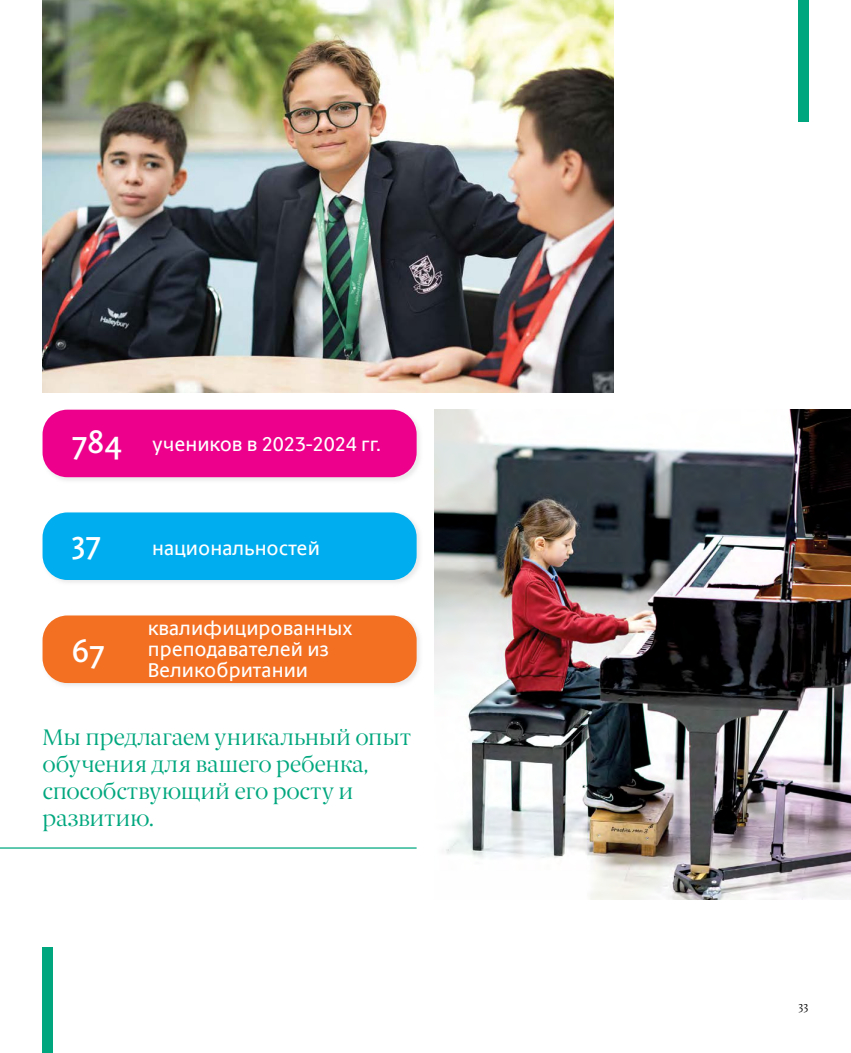
<style>
.page{position:relative;width:851px;height:1053px;background:#fff}
.page>*{position:absolute;margin:0;border:0;box-sizing:border-box;transform-origin:0 0}
.t1{font:600 33.75px "Calluna Sans";color:#fff}
.t2{font:22.5px/27px "Berlingske Serif";letter-spacing:-.01em;color:#00a77e}
.t3{font:500 20px/21.2px "Berlingske Sans";color:#fff}
.t4{font:300 12.5px "Calluna";color:#000}
.s1{font-family:"Calluna Sans";font-weight:600;font-size:33.75px}
</style>
<div class="page">
<img style="left:42px;top:617px;width:378px;height:69px">
<div style="left:43px;top:615px;width:373px;height:68px;background:#f36f21;border-radius:25px"></div>
<img style="left:42px;top:413px;width:378px;height:68px">
<div style="left:43px;top:409px;width:373px;height:68px;background:#ec008c;border-radius:25px"></div>
<img style="left:42px;top:512px;width:378px;height:71px">
<div style="left:43px;top:512px;width:373px;height:68px;background:#00aeef;border-radius:25px"></div>
<img style="left:434px;top:409px;width:416px;height:490px">
<img style="left:43px;top:0;width:570px;height:393px">
<div style="left:797px;top:0;width:11px;height:121px;background:#00a77e"></div>
<div style="left:43px;top:947px;width:10px;height:105px;background:#00a77e"></div>
<hr style="left:0;top:847px;width:416px;height:1px;background:#00a77e">
<p class="t3" style="left:72px;top:432px;width:310px"><span class="s1">784</span> учеников в 2023-2024 гг.</p>
<h1 class="t1" style="left:72px;top:521px;width:31px">37</h1>
<p class="t3" style="left:152px;top:536px;width:169px">национальностей</p>
<h1 class="t1" style="left:72px;top:630px;width:34px">67</h1>
<p class="t3" style="left:148px;top:616px;width:206px">квалифицированных преподавателей из<br>Великобритании</p>
<p class="t2" style="left:43px;top:723px;width:370px">Мы предлагаем уникальный опыт обучения для вашего ребенка, способствующий его росту и развитию.</p>
<p class="t4" style="left:798px;top:998px;width:11px">33</p>
</div>
